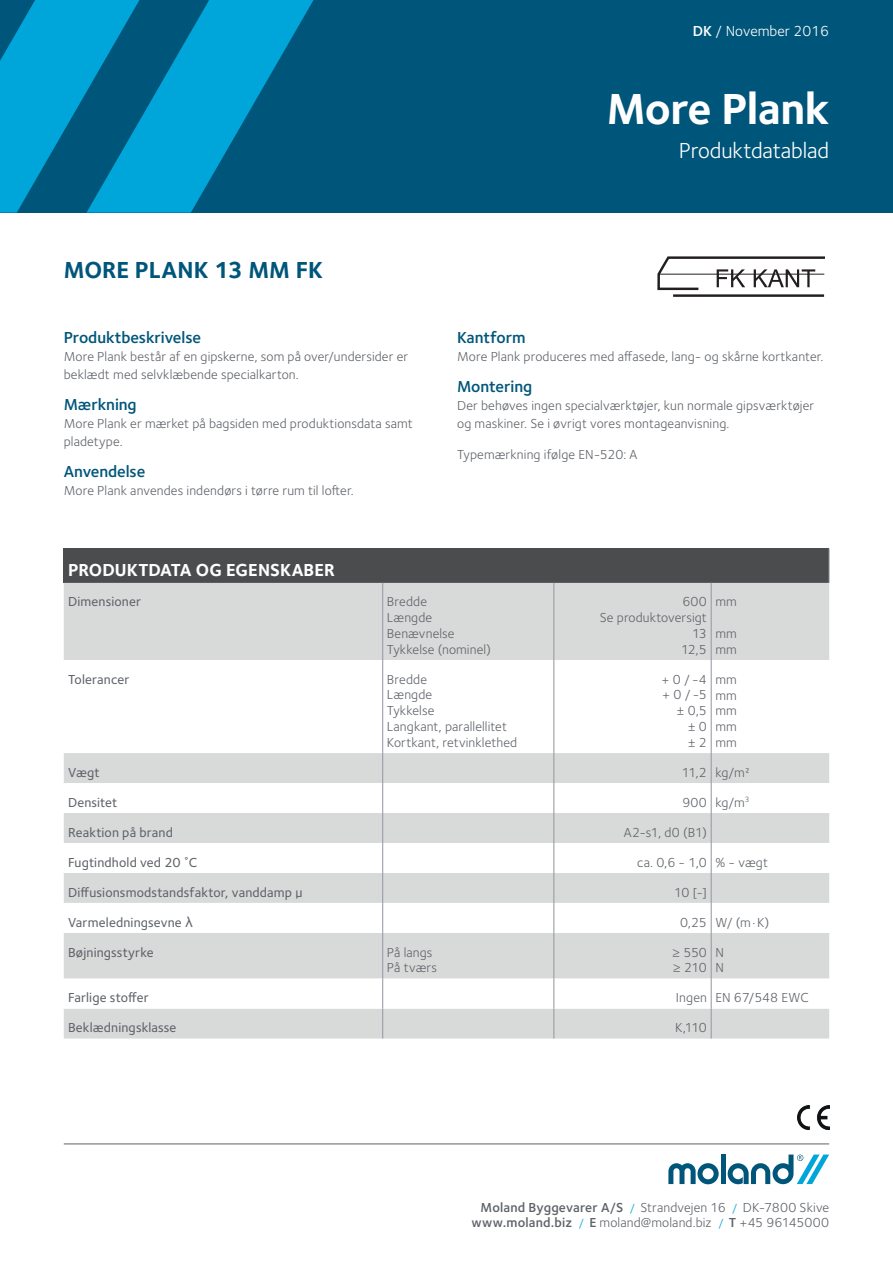
<style>
.page{position:relative;width:893px;height:1263px;background:#fff}
.page>*{position:absolute;margin:0;border:0;box-sizing:border-box;transform-origin:0 0}
.t1{font:700 45px "Foundry Sterling";letter-spacing:-.015em;color:#fff}
.t2{font:700 24px "Foundry Sterling";color:#00567a}
.t3{font:22.5px "Foundry Sterling";letter-spacing:-.005em;color:#fff}
.t4{font:700 18px "Foundry Sterling";color:#fff}
.t5{font:600 16.5px "Foundry Sterling";letter-spacing:-.005em;color:#00567a}
.t6{font:15px "Foundry Sterling";color:#fff}
.t7{font:13.5px/15.8px "Foundry Sterling";letter-spacing:.01em;color:#5f6369}
.t8{font:500 13.5px "Foundry Sterling";letter-spacing:.01em;color:#5f6369}
.s1{font-weight:600}
.s2{font-family:"Verdana";font-weight:400}
.s3{font-size:12px;color:#00a5da}
</style>
<div class="page">
<div style="left:0;top:0;width:893px;height:213px;background:#00567a"></div>
<svg style="left:139px;top:0;width:174px;height:213px;fill:#00a5da"></svg>
<svg style="left:0;top:0;width:139px;height:213px"></svg>
<hr style="left:673px;top:294px;width:151px;height:3px;background:#231f20">
<svg style="left:657px;top:256px;width:168px;height:35px"></svg>
<hr style="left:660px;top:274px;width:164px;height:1px;background:#231f20">
<img style="left:797px;top:1106px;width:33px;height:23px">
<div style="left:64px;top:549px;width:765px;height:34px;background:#4b4c4d"></div>
<div style="left:64px;top:583px;width:765px;height:455px;background:#d8d9d9"></div>
<svg style="left:64px;top:660px;width:647px;height:348px"></svg>
<hr style="left:829px;top:549px;width:1px;height:34px;background:#a8abac">
<hr style="left:382px;top:583px;width:1px;height:77px;background:#989ba3">
<hr style="left:553px;top:583px;width:1px;height:77px;background:#989ba3">
<hr style="left:711px;top:583px;width:1px;height:77px;background:#989ba3">
<hr style="left:382px;top:660px;width:1px;height:93px;background:#989ba3">
<hr style="left:553px;top:660px;width:1px;height:93px;background:#989ba3">
<hr style="left:382px;top:753px;width:1px;height:30px;background:#989ba3">
<hr style="left:553px;top:753px;width:1px;height:30px;background:#989ba3">
<hr style="left:382px;top:783px;width:1px;height:30px;background:#989ba3">
<hr style="left:553px;top:783px;width:1px;height:30px;background:#989ba3">
<hr style="left:382px;top:813px;width:1px;height:30px;background:#989ba3">
<hr style="left:553px;top:813px;width:1px;height:30px;background:#989ba3">
<hr style="left:382px;top:843px;width:1px;height:30px;background:#989ba3">
<hr style="left:553px;top:843px;width:1px;height:30px;background:#989ba3">
<hr style="left:382px;top:873px;width:1px;height:30px;background:#989ba3">
<hr style="left:553px;top:873px;width:1px;height:30px;background:#989ba3">
<hr style="left:382px;top:903px;width:1px;height:30px;background:#989ba3">
<hr style="left:553px;top:903px;width:1px;height:30px;background:#989ba3">
<hr style="left:382px;top:933px;width:1px;height:46px;background:#989ba3">
<hr style="left:553px;top:933px;width:1px;height:46px;background:#989ba3">
<svg style="left:382px;top:979px;width:1px;height:29px"></svg>
<svg style="left:553px;top:979px;width:1px;height:29px"></svg>
<svg style="left:711px;top:660px;width:118px;height:348px"></svg>
<hr style="left:382px;top:1008px;width:1px;height:30px;background:#989ba3">
<hr style="left:553px;top:1008px;width:1px;height:30px;background:#989ba3">
<hr style="left:711px;top:1008px;width:1px;height:30px;background:#989ba3">
<hr style="left:64px;top:1144px;width:765px;height:1px;background:#5f6369">
<div style="left:720px;top:1154px;width:5px;height:30px;background:#00567a"></div>
<svg style="left:668px;top:1163px;width:51px;height:21px"></svg>
<svg style="left:728px;top:1154px;width:101px;height:30px"></svg>
<p class="t6" style="left:693px;top:22px;width:138px"><span class="s1">DK</span> / November 2016</p>
<h1 class="t1" style="left:607px;top:82px;width:224px">More Plank</h1>
<h2 class="t2" style="left:64px;top:256px;width:261px">MORE PLANK 13 MM FK</h2>
<p class="t5" style="left:64px;top:328px;width:139px">Produktbeskrivelse</p>
<p class="t7" style="left:64px;top:348px;width:346px;line-height:18px">More Plank består af en gipskerne, som på over/undersider er beklædt med selvklæbende specialkarton.</p>
<p class="t5" style="left:64px;top:395px;width:74px">Mærkning</p>
<p class="t7" style="left:64px;top:415px;width:351px;line-height:18px">More Plank er mærket på bagsiden med produktionsdata samt pladetype.</p>
<p class="t5" style="left:64px;top:461px;width:83px">Anvendelse</p>
<p class="t7" style="left:64px;top:482px;width:291px">More Plank anvendes indendørs i tørre rum til lofter.</p>
<h3 class="t3" style="left:679px;top:137px;width:152px">Produktdatablad</h3>
<p class="t5" style="left:457px;top:328px;width:70px">Kantform</p>
<p class="t7" style="left:457px;top:349px;width:368px">More Plank produceres med affasede, lang- og skårne kortkanter.</p>
<p class="t5" style="left:457px;top:377px;width:77px">Montering</p>
<p class="t7" style="left:457px;top:397px;width:359px;line-height:18px">Der behøves ingen specialværktøjer, kun normale gipsværktøjer og maskiner. Se i øvrigt vores montageanvisning.</p>
<p class="t7" style="left:457px;top:446px;width:182px">Typemærkning ifølge EN-520: A</p>
<h3 class="t4" style="left:68px;top:560px;width:268px">PRODUKTDATA OG EGENSKABER</h3>
<p class="t8" style="left:68px;top:594px;width:75px">Dimensioner</p>
<p class="t7" style="left:387px;top:594px;width:106px">Bredde<br>Længde<br>Benævnelse<br>Tykkelse (nominel)</p>
<p class="t7" style="left:600px;top:594px;width:109px;text-align:right">600<br>Se produktoversigt<br>13<br>12,5</p>
<p class="t7" style="left:715px;top:594px;width:23px">mm</p>
<p class="t7" style="left:715px;top:626px;width:23px">mm mm</p>
<p class="t8" style="left:68px;top:671px;width:63px">Tolerancer</p>
<p class="t7" style="left:387px;top:671px;width:132px">Bredde<br>Længde<br>Tykkelse<br>Langkant, parallellitet<br>Kortkant, retvinklethed</p>
<p class="t7" style="left:662px;top:671px;width:47px;text-align:right">+ 0 /-4 + 0 /-5 ± 0,5<br>± 0<br>± 2</p>
<p class="t7" style="left:715px;top:671px;width:23px;text-align:justify">mm mm mm mm mm</p>
<p class="t8" style="left:68px;top:764px;width:33px">Vægt</p>
<p class="t7" style="left:682px;top:764px;width:70px">11,2 kg/m²</p>
<p class="t8" style="left:68px;top:794px;width:51px">Densitet</p>
<p class="t7" style="left:682px;top:794px;width:68px">900 kg/m<sup>3</sup></p>
<p class="t8" style="left:68px;top:824px;width:106px">Reaktion på brand</p>
<p class="t7" style="left:624px;top:824px;width:85px">A2-s1, d0 (B1)</p>
<p class="t8" style="left:68px;top:854px;width:131px">Fugtindhold ved 20 ˚C</p>
<p class="t7" style="left:637px;top:854px;width:132px">ca. 0,6 - 1,0 % - vægt</p>
<p class="t8" style="left:68px;top:884px;width:236px">Diffusionsmodstandsfaktor, vanddamp µ</p>
<p class="t7" style="left:674px;top:884px;width:34px">10 [-]</p>
<p class="t8" style="left:68px;top:914px;width:126px">Varmeledningsevne <span class="s2">λ</span></p>
<p class="t7" style="left:680px;top:914px;width:91px">0,25 W/ (m·K)</p>
<p class="t8" style="left:68px;top:944px;width:87px">Bøjningsstyrke</p>
<p class="t7" style="left:387px;top:944px;width:52px">På langs<br>På tværs</p>
<p class="t7" style="left:672px;top:944px;width:36px">≥ 550 ≥ 210</p>
<p class="t7" style="left:715px;top:944px;width:10px">N<br>N</p>
<p class="t8" style="left:68px;top:990px;width:82px">Farlige stoffer</p>
<p class="t7" style="left:676px;top:990px;width:134px">Ingen EN 67/548 EWC</p>
<p class="t8" style="left:68px;top:1020px;width:110px">Beklædningsklasse</p>
<p class="t7" style="left:675px;top:1020px;width:33px">K,110</p>
<p class="t7" style="left:472px;top:1200px;width:359px;line-height:15px;text-align:right"><span class="s1">Moland Byggevarer A/S</span> <span class="s3">/</span> Strandvejen 16 <span class="s3">/</span> DK-7800 Skive <span class="s1">www.moland.biz</span> <span class="s3">/</span> <span class="s1">E</span> moland@moland.biz <span class="s3">/</span> <span class="s1">T</span> +45 96145000</p>
</div>
